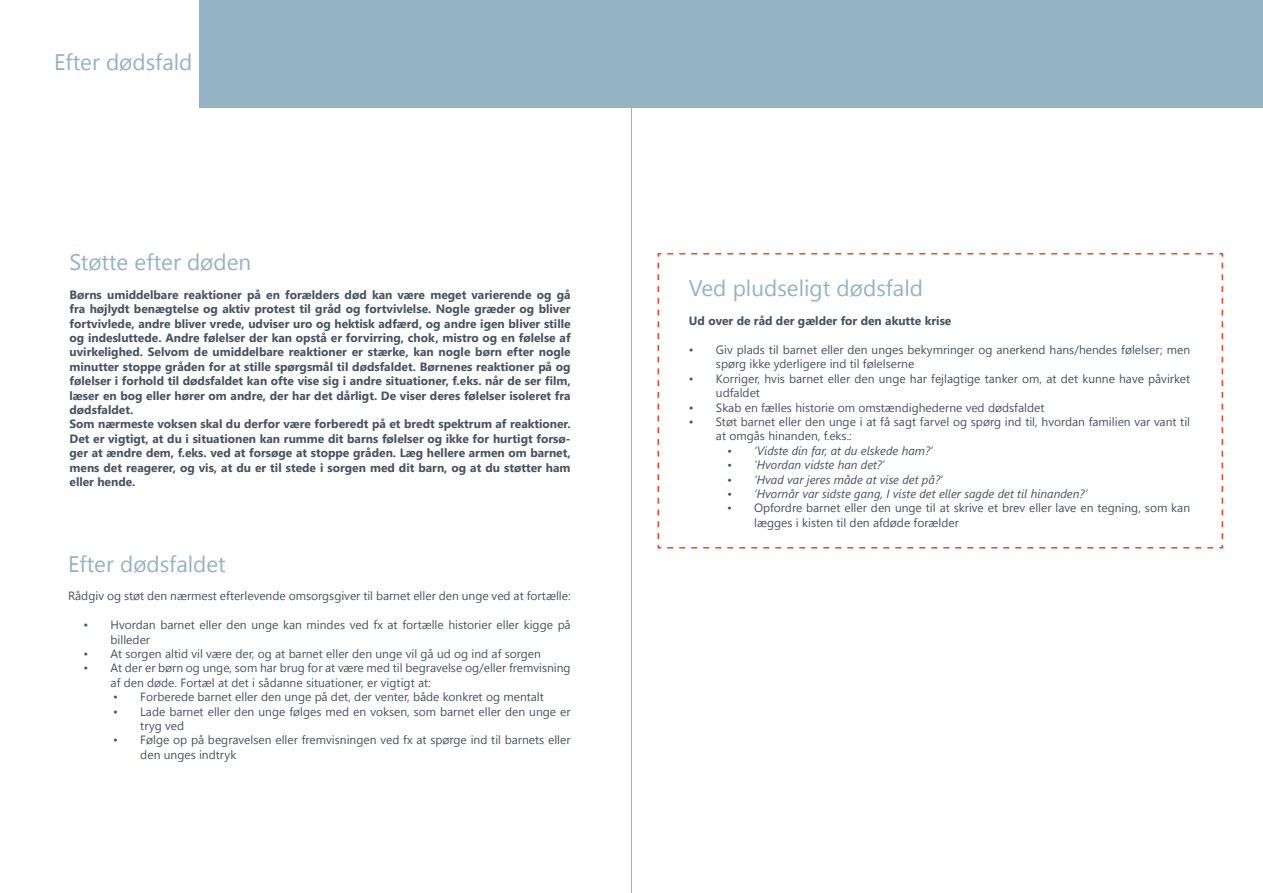
<style>
.page{position:relative;width:1263px;height:893px;background:#fff}
.page>*{position:absolute;margin:0;border:0;box-sizing:border-box;transform-origin:0 0}
.t1{font:22.5px "Segoe UI";color:#94b3c4}
.t2{font:12px/14.4px "Segoe UI";color:#485261}
.t3{font:700 12px/14.4px "Segoe UI";color:#485261}
.t4{font:italic 12px "Segoe UI";color:#485261}
</style>
<div class="page">
<div style="left:200px;top:0;width:1063px;height:107px;background:#94b3c4"></div>
<hr style="left:631px;top:98px;width:1px;height:795px;background:#94b3c4">
<svg style="left:657px;top:253px;width:567px;height:296px"></svg>
<h1 class="t1" style="left:54px;top:47px;width:140px">Efter dødsfald</h1>
<h1 class="t1" style="left:70px;top:246px;width:183px">Støtte efter døden</h1>
<p class="t3" style="left:70px;top:287px;width:503px">Børns umiddelbare reaktioner på en forælders død kan være meget varierende og gå fra højlydt benægtelse og aktiv protest til gråd og fortvivlelse. Nogle græder og bliver fortvivlede, andre bliver vrede, udviser uro og hektisk adfærd, og andre igen bliver stille og indesluttede. Andre følelser der kan opstå er forvirring, chok, mistro og en følelse af uvirkelighed. Selvom de umiddelbare reaktioner er stærke, kan nogle børn efter nogle minutter stoppe gråden for at stille spørgsmål til dødsfaldet. Børnenes reaktioner på og følelser i forhold til dødsfaldet kan ofte vise sig i andre situationer, f.eks. når de ser film, læser en bog eller hører om andre, der har det dårligt. De viser deres følelser isoleret fra dødsfaldet.<br>Som nærmeste voksen skal du derfor være forberedt på et bredt spektrum af reaktioner.<br>Det er vigtigt, at du i situationen kan rumme dit barns følelser og ikke for hurtigt forsø&shy;ger at ændre dem, f.eks. ved at forsøge at stoppe gråden. Læg hellere armen om barnet, mens det reagerer, og vis, at du er til stede i sorgen med dit barn, og at du støtter ham eller hende.</p>
<h1 class="t1" style="left:689px;top:273px;width:236px">Ved pludseligt dødsfald</h1>
<p class="t3" style="left:689px;top:313px;width:264px">Ud over de råd der gælder for den akutte krise</p>
<p class="t2" style="left:716px;top:342px;width:476px;text-indent:-27px">• Giv plads til barnet eller den unges bekymringer og anerkend hans/hendes følelser; men spørg ikke yderligere ind til følelserne</p>
<p class="t2" style="left:716px;top:371px;width:476px;text-indent:-27px">• Korriger, hvis barnet eller den unge har fejlagtige tanker om, at det kunne have påvirket udfaldet</p>
<p class="t2" style="left:689px;top:400px;width:357px">• Skab en fælles historie om omstændighederne ved dødsfaldet</p>
<p class="t2" style="left:716px;top:414px;width:476px;text-indent:-27px">• Støt barnet eller den unge i at få sagt farvel og spørg ind til, hvordan familien var vant til at omgås hinanden, f.eks.:</p>
<p class="t4" style="left:727px;top:442px;width:207px">• ’Vidste din far, at du elskede ham?’</p>
<p class="t4" style="left:727px;top:457px;width:159px">• ’Hvordan vidste han det?’</p>
<p class="t4" style="left:727px;top:471px;width:217px">• ’Hvad var jeres måde at vise det på?’</p>
<p class="t4" style="left:727px;top:485px;width:361px">• ’Hvornår var sidste gang, I viste det eller sagde det til hinanden?’</p>
<p class="t2" style="left:754px;top:500px;width:437px;text-indent:-27px">• Opfordre barnet eller den unge til at skrive et brev eller lave en tegning, som kan lægges i kisten til den afdøde forælder</p>
<h1 class="t1" style="left:68px;top:548px;width:159px">Efter dødsfaldet</h1>
<p class="t2" style="left:68px;top:588px;width:504px">Rådgiv og støt den nærmest efterlevende omsorgsgiver til barnet eller den unge ved at fortælle:</p>
<p class="t2" style="left:111px;top:617px;width:462px;text-indent:-27px">• Hvordan barnet eller den unge kan mindes ved fx at fortælle historier eller kigge på billeder</p>
<p class="t2" style="left:84px;top:646px;width:459px">• At sorgen altid vil være der, og at barnet eller den unge vil gå ud og ind af sorgen</p>
<p class="t2" style="left:111px;top:660px;width:462px;text-indent:-27px">• At der er børn og unge, som har brug for at være med til begravelse og/eller fremvisning af den døde. Fortæl at det i sådanne situationer, er vigtigt at:</p>
<p class="t2" style="left:113px;top:689px;width:432px">• Forberede barnet eller den unge på det, der venter, både konkret og mentalt</p>
<p class="t2" style="left:140px;top:703px;width:432px;text-indent:-27px">• Lade barnet eller den unge følges med en voksen, som barnet eller den unge er tryg ved</p>
<p class="t2" style="left:140px;top:732px;width:432px;text-indent:-27px">• Følge op på begravelsen eller fremvisningen ved fx at spørge ind til barnets eller den unges indtryk</p>
</div>
